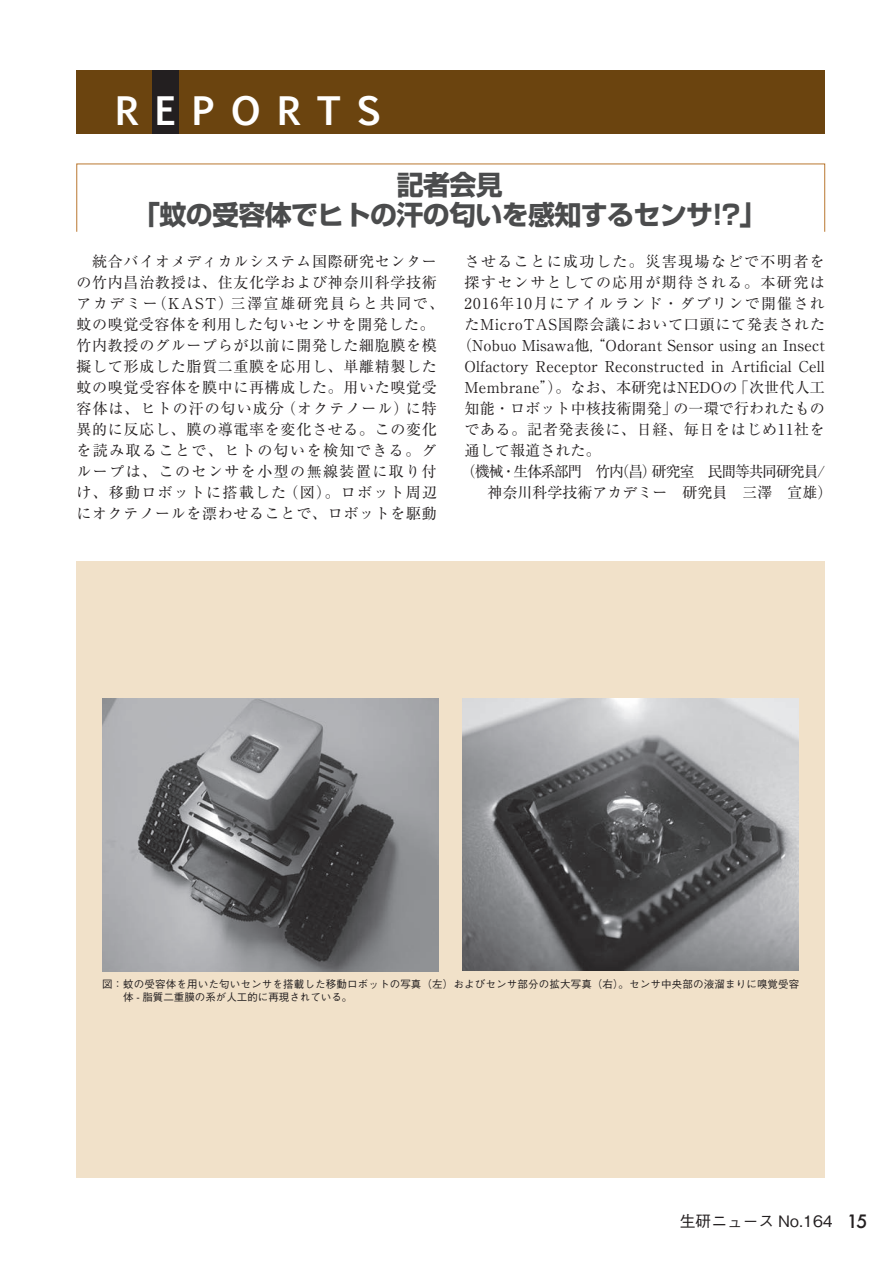
<style>
.page{position:relative;width:893px;height:1263px;background:#fff}
.page>*{position:absolute;margin:0;border:0;box-sizing:border-box;transform-origin:0 0}
.t1{font:700 37.5px "Euphemia UCAS";letter-spacing:.42em;color:#fff}
.t2{font:700 27px/30px "Shin Go Pro";letter-spacing:-.025em;color:#4b4c4d;text-align:center}
.t3{font:500 15.75px "Gothic BBB Pro";color:#231f20}
.t4{font:15px/21px "Ryumin Pro";letter-spacing:.045em;color:#231f20}
.t5{font:15px "Ryumin Pro";letter-spacing:.01em;color:#231f20}
.t6{font:15px "Ryumin Pro";letter-spacing:.095em;color:#231f20}
.t7{font:15px "Ryumin Pro";letter-spacing:.015em;color:#231f20}
.t8{font:15px "Ryumin Pro";letter-spacing:-.08em;color:#231f20}
.t9{font:15px "Ryumin Pro";letter-spacing:.085em;color:#231f20}
.t10{font:15px "Ryumin Pro";color:#231f20}
.t11{font:500 10.5px/13.5px "Gothic BBB Pr 5";letter-spacing:.015em;color:#231f20}
.s1{font-family:"Futura";font-size:18px}
</style>
<div class="page">
<div style="left:77px;top:70px;width:748px;height:64px;background:#6b440f"></div>
<div style="left:152px;top:70px;width:26px;height:64px;background:#231f20"></div>
<div style="left:77px;top:561px;width:748px;height:617px;background:#f1e1c9"></div>
<img style="left:102px;top:698px;width:336px;height:274px">
<img style="left:463px;top:698px;width:336px;height:273px">
<h1 class="t1" style="left:115px;top:83px;width:268px">REPORTS</h1>
<h2 class="t2" style="left:133px;top:167px;width:635px">記者会見<br>「蚊の受容体でヒトの汗の匂いを感知するセンサ!?」</h2>
<p class="t4" style="left:77px;top:250px;width:369px">　統合バイオメディカルシステム国際研究センターの竹内昌治教授は、住友化学および神奈川科学技術アカデミー（KAST）三澤宣雄研究員らと共同で、蚊の嗅覚受容体を利用した匂いセンサを開発した。竹内教授のグループらが以前に開発した細胞膜を模擬して形成した脂質二重膜を応用し、単離精製した蚊の嗅覚受容体を膜中に再構成した。用いた嗅覚受容体は、ヒトの汗の匂い成分（オクテノール）に特異的に反応し、膜の導電率を変化させる。この変化を読み取ることで、ヒトの匂いを検知できる。グループは、このセンサを小型の無線装置に取り付け、移動ロボットに搭載した（図）。ロボット周辺にオクテノールを漂わせることで、ロボットを駆動</p>
<p class="t6" style="left:465px;top:250px;width:362px">させることに成功した。災害現場などで不明者を</p>
<p class="t6" style="left:465px;top:271px;width:362px">探すセンサとしての応用が期待される。本研究は</p>
<p class="t9" style="left:465px;top:292px;width:362px">2016年10月にアイルランド・ダブリンで開催され</p>
<p class="t4" style="left:465px;top:313px;width:362px">たMicroTAS国際会議において口頭にて発表された</p>
<p class="t5" style="left:457px;top:334px;width:369px">（Nobuo Misawa他, “Odorant Sensor using an Insect</p>
<p class="t5" style="left:465px;top:355px;width:362px">Olfactory Receptor Reconstructed in Artificial Cell</p>
<p class="t7" style="left:465px;top:376px;width:362px">Membrane”）。なお、本研究はNEDOの「次世代人工</p>
<p class="t5" style="left:465px;top:397px;width:362px">知能・ロボット中核技術開発」の一環で行われたもの</p>
<p class="t4" style="left:465px;top:418px;width:362px">である。記者発表後に、日経、毎日をはじめ11社を</p>
<p class="t5" style="left:465px;top:439px;width:138px">通して報道された。</p>
<p class="t8" style="left:461px;top:460px;width:366px">（機械・生体系部門　竹内（昌）研究室　民間等共同研究員/</p>
<p class="t10" style="left:487px;top:481px;width:346px">神奈川科学技術アカデミー　研究員　三澤　宣雄）</p>
<p class="t11" style="left:123px;top:976px;width:678px;text-indent:-21px">図：蚊の受容体を用いた匂いセンサを搭載した移動ロボットの写真（左）およびセンサ部分の拡大写真（右）。センサ中央部の液溜まりに嗅覚受容体 - 脂質二重膜の系が人工的に再現されている。</p>
<p class="t3" style="left:680px;top:1208px;width:189px">生研ニュース No.164 <span class="s1">15</span></p>
</div>
